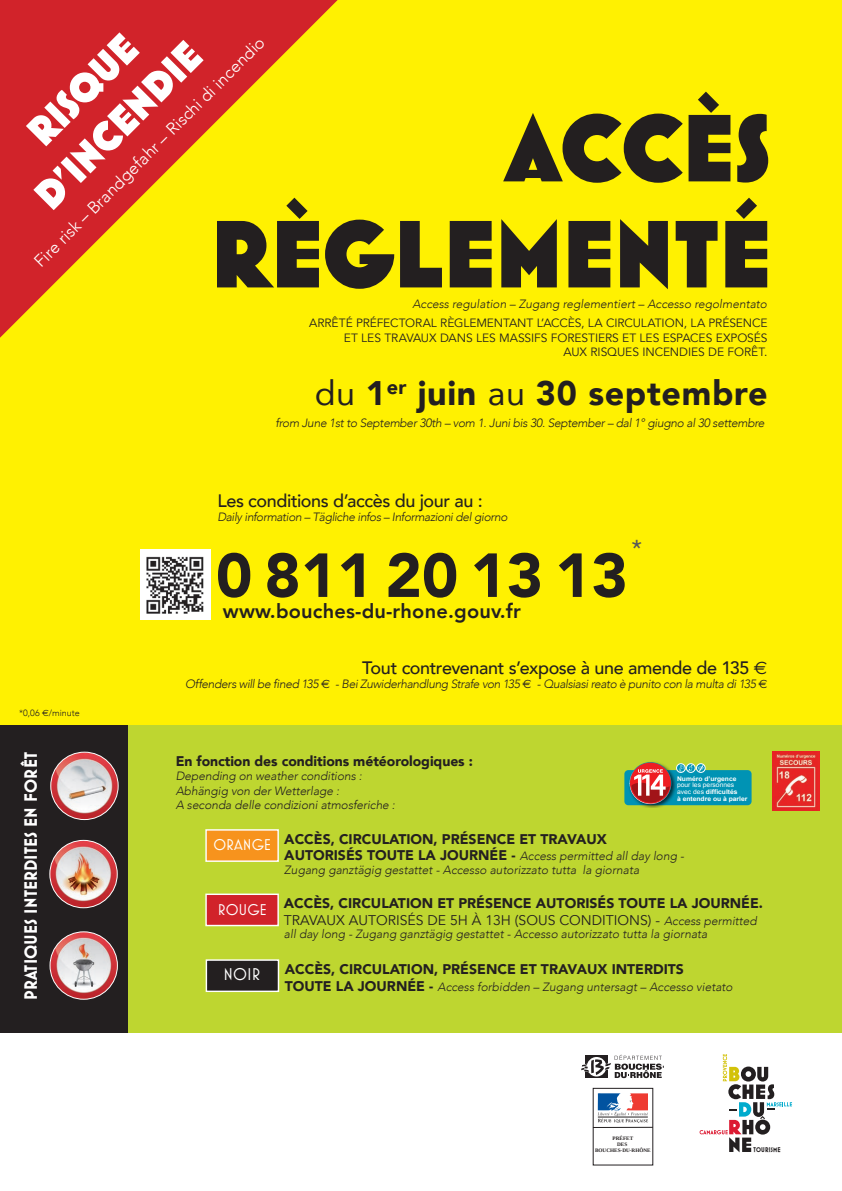
<style>
.page{position:relative;width:842px;height:1191px;background:#fff}
.page>*{position:absolute;margin:0;border:0;box-sizing:border-box;transform-origin:0 0}
.t1{font:800 97px "Mostra One";color:#231f20}
.t2{font:900 61.4px "Avenir";color:#231f20}
.t3{font:800 42px "Mostra One";color:#fff}
.t4{font:900 34px "Avenir";letter-spacing:.02em;color:#231f20}
.t5{font:500 23px "Avenir";color:#57585a}
.t6{font:800 20px "Avenir";letter-spacing:.01em;color:#231f20}
.t7{font:500 18px "Avenir";letter-spacing:-.02em;color:#231f20}
.t8{font:700 18px "Mostra One";letter-spacing:.01em;color:#fff}
.t9{font:17.3px "Mostra One";color:#fff}
.t10{font:300 17px "Avenir";color:#fff}
.t11{font:15.8px "Mostra One";color:#fff}
.t12{font:900 14px/16.8px "Avenir";color:#231f20}
.t13{font:italic 300 12px/14.4px "Avenir";letter-spacing:-.005em;color:#231f20}
.t14{font:12px/14.4px "Avenir";letter-spacing:-.005em;color:#231f20;text-align:right}
.t15{font:italic 300 12px "Avenir";letter-spacing:-.03em;color:#231f20}
.t16{font:italic 300 12px "Avenir";letter-spacing:-.025em;color:#231f20}
.t17{font:italic 300 12px "Avenir";letter-spacing:-.035em;color:#231f20}
.t18{font:300 9px "Avenir";color:#231f20}
.t19{font:700 7px "Mostra One";letter-spacing:.035em;color:#231f20;scale:.9 1}
.t20{font:700 6.4px/6.7px "Arial";color:#fff;scale:1.05 1}
.t21{font:700 5.2px/6.3px "Liberation Serif";color:#231f20;text-align:center}
.s1{font-weight:400}
.s2{font-family:"Euro Sans";font-weight:400}
.s3{font-family:"Euro Sans";font-weight:400;font-style:normal}
.s4{font-weight:900;font-style:normal;font-size:14px}
.s5{font-weight:300;font-style:italic;font-size:12px}
</style>
<div class="page">
<svg style="left:598px;top:1093px;width:50px;height:30px"></svg>
<hr style="left:593px;top:1127px;width:60px;height:1px;background:#231f20">
<svg style="left:700px;top:1054px;width:92px;height:98px"></svg>
<svg style="left:581px;top:1054px;width:83px;height:24px"></svg>
<div style="left:128px;top:723px;width:714px;height:309px;background:#bed630"></div>
<div style="left:205px;top:829px;width:74px;height:33px;background:#f7931d;border:1px solid #fff"></div>
<div style="left:205px;top:893px;width:74px;height:33px;background:#d1232a;border:1px solid #fff"></div>
<div style="left:206px;top:960px;width:72px;height:31px;background:#231f20"></div>
<div style="left:206px;top:959px;width:73px;height:33px;border:1px solid #fff"></div>
<img style="left:772px;top:751px;width:47px;height:59px">
<div style="left:0;top:723px;width:128px;height:309px;background:#231f20"></div>
<div style="left:0;top:0;width:842px;height:724px;background:#fff101"></div>
<svg style="left:0;top:0;width:338px;height:338px"></svg>
<img style="left:140px;top:549px;width:70px;height:70px">
<div style="left:624px;top:770px;width:127px;height:35px;background:#0093b4;border-radius:4px"></div>
<img style="left:626px;top:762px;width:52px;height:45px">
<div style="left:630px;top:762px;width:41px;height:42px;background:#ee1d23;border:1px solid #fff;border-radius:50%"></div>
<svg style="left:629px;top:769px;width:41px;height:33px"></svg>
<div style="left:676px;top:763px;width:9px;height:9px;border:1px solid #fff;border-radius:50%"></div>
<div style="left:686px;top:763px;width:9px;height:9px;border:1px solid #fff;border-radius:50%"></div>
<svg style="left:696px;top:763px;width:9px;height:9px"></svg>
<svg style="left:679px;top:764px;width:25px;height:7px"></svg>
<img style="left:51px;top:752px;width:67px;height:67px;border-radius:34px">
<div style="left:51px;top:752px;width:67px;height:67px;border:1px solid #fff;border-radius:50%"></div>
<img style="left:50px;top:840px;width:67px;height:67px;border-radius:34px">
<div style="left:50px;top:840px;width:67px;height:68px;border:1px solid #fff;border-radius:50%"></div>
<img style="left:50px;top:931px;width:67px;height:68px;border-radius:34px">
<div style="left:50px;top:931px;width:68px;height:68px;border:1px solid #fff;border-radius:50%"></div>
<p class="t3" style="left:17px;top:121px;width:138px;rotate:-45deg">RISQUE</p>
<p class="t10" style="left:30px;top:257px;width:320px;rotate:-45deg">Fire risk – Brandgefahr – Rischi di incendio</p>
<p class="t3" style="left:24px;top:184px;width:218px;rotate:-45deg">D’INCENDIE</p>
<p class="t1" style="left:506px;top:91px;width:267px">ACCÈS</p>
<p class="t1" style="left:211px;top:197px;width:561px">RÈGLEMENTÉ</p>
<p class="t13" style="left:412px;top:297px;width:356px">Access regulation – Zugang reglementiert – Accesso regolmentato</p>
<p class="t14" style="left:309px;top:316px;width:460px">ARRÊTÉ PRÉFECTORAL RÈGLEMENTANT L’ACCÈS, LA CIRCULATION, LA PRÉSENCE<br>ET LES TRAVAUX DANS LES MASSIFS FORESTIERS ET LES ESPACES EXPOSÉS</p>
<p class="t14" style="left:564px;top:345px;width:205px">AUX RISQUES INCENDIES DE FORÊT.</p>
<p class="t4" style="left:315px;top:364px;width:454px"><span class="s1">du</span> 1<sup>er</sup> juin <span class="s1">au</span> 30 septembre</p>
<p class="t16" style="left:275px;top:416px;width:491px">from June 1st to September 30th – vom 1. Juni bis 30. September – dal 1° giugno al 30 settembre</p>
<p class="t7" style="left:217px;top:485px;width:267px">Les conditions d’accès du jour au :</p>
<p class="t17" style="left:217px;top:510px;width:292px">Daily information – Tägliche infos – Informazioni del giorno</p>
<p class="t5" style="left:631px;top:528px;width:12px">*</p>
<p class="t2" style="left:216px;top:523px;width:413px">0 811 20 13 13</p>
<p class="t6" style="left:223px;top:595px;width:299px">www.bouches-du-rhone.gouv.fr</p>
<p class="t18" style="left:19px;top:707px;width:62px">*0,06 <span class="s2">E</span>/minute</p>
<p class="t8" style="left:20px;top:1000px;width:249px;rotate:-90deg">pratiques interdites en forêt</p>
<p class="t7" style="left:362px;top:652px;width:407px">Tout contrevenant s’expose à une amende de 135 <span class="s2">1</span></p>
<p class="t15" style="left:185px;top:677px;width:584px">Offenders will be fined 135 <span class="s3">E</span> - Bei Zuwiderhandlung Strafe von 135 <span class="s3">E</span> - Qualsiasi reato è punito con la multa di 135 <span class="s3">E</span></p>
<p class="t12" style="left:176px;top:752px;width:299px">En fonction des conditions météorologiques :</p>
<p class="t13" style="left:176px;top:768px;width:221px">Depending on weather conditions :<br>Abhängig von der Wetterlage :<br>A seconda delle condizioni atmosferiche :</p>
<p class="t11" style="left:213px;top:836px;width:59px">ORANGE</p>
<p class="t20" style="left:677px;top:775px;width:68px">Numéro d’urgence <span class="s1">pour les personnes avec des</span> difficultés<br>à entendre ou à parler</p>
<p class="t12" style="left:284px;top:830px;width:324px">ACCÈS, CIRCULATION, PRÉSENCE ET TRAVAUX</p>
<p class="t13" style="left:284px;top:849px;width:401px;line-height:13.1px"><span class="s4">AUTORISÉS TOUTE LA JOURNÉE -</span> Access permitted all day long -<br>Zugang ganztägig gestattet - Accesso autorizzato tutta la giornata</p>
<p class="t12" style="left:284px;top:894px;width:481px">ACCÈS, CIRCULATION ET PRÉSENCE AUTORISÉS TOUTE LA JOURNÉE.<br><span class="s1">TRAVAUX AUTORISÉS DE 5H À 13H (SOUS CONDITIONS) -</span> <span class="s5">Access permitted</span></p>
<p class="t13" style="left:284px;top:926px;width:425px">all day long - Zugang ganztägig gestattet - Accesso autorizzato tutta la giornata</p>
<p class="t12" style="left:285px;top:960px;width:401px">ACCÈS, CIRCULATION, PRÉSENCE ET TRAVAUX INTERDITS</p>
<p class="t13" style="left:285px;top:979px;width:449px"><span class="s4">TOUTE LA JOURNÉE -</span> Access forbidden – Zugang untersagt – Accesso vietato</p>
<p class="t11" style="left:218px;top:900px;width:50px">ROUGE</p>
<p class="t9" style="left:224px;top:965px;width:39px">NOIR</p>
<p class="t21" style="left:595px;top:1134px;width:57px">PRÉFET<br>DES<br>BOUCHES-DU-RHÔNE</p>
<p class="t19" style="left:753px;top:1145px;width:32px">TOURISME</p>
</div>
